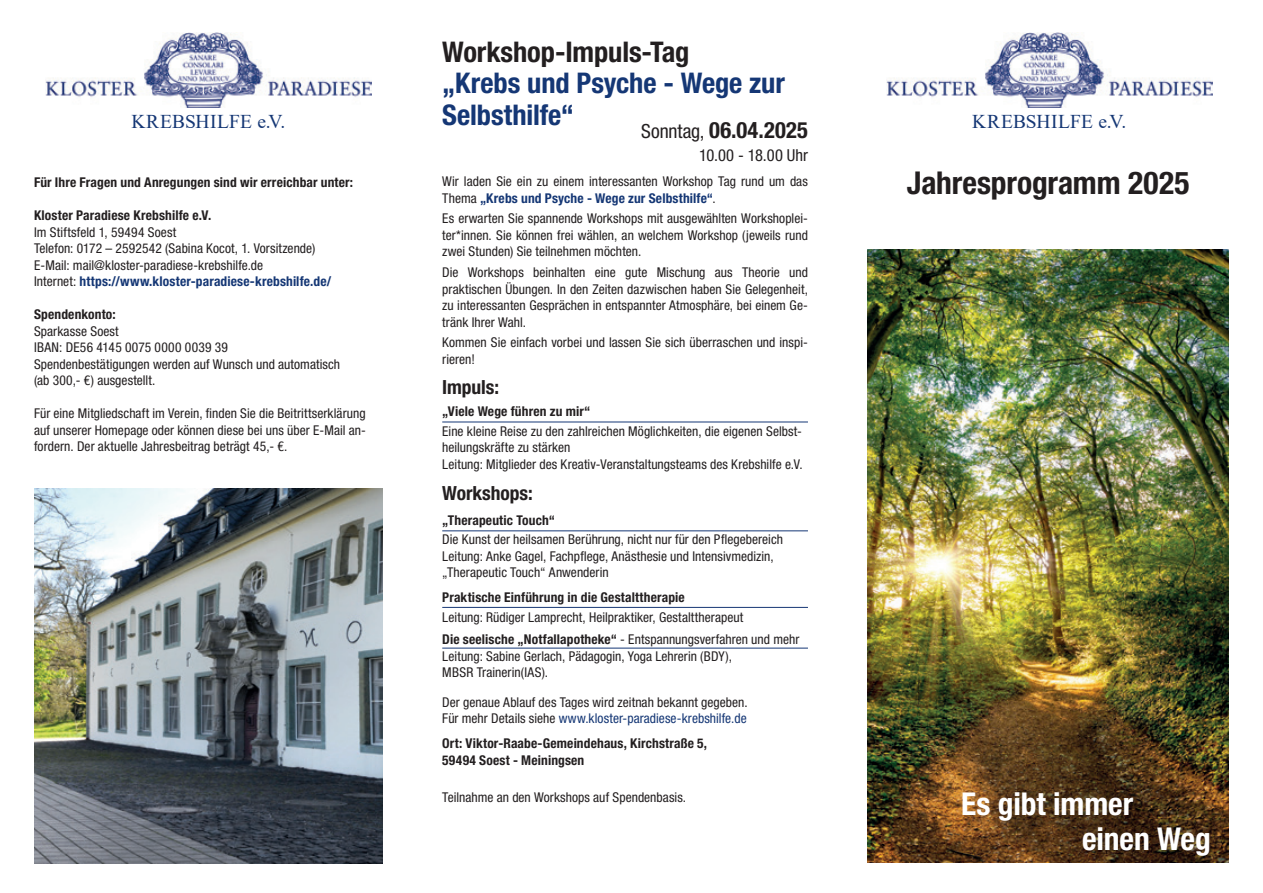
<style>
.page{position:relative;width:1263px;height:893px;background:#fff}
.page>*{position:absolute;margin:0;border:0;box-sizing:border-box;transform-origin:0 0}
.t1{font:700 condensed 31.5px/34.5px "Helvetica Neue LT Std";letter-spacing:-.005em;color:#fff}
.t2{font:700 condensed 31.5px "Helvetica Neue LT Std";letter-spacing:-.005em;color:#231f20}
.t3{font:700 condensed 28.5px/31.5px "Helvetica Neue LT Std";letter-spacing:-.005em;color:#153775}
.t4{font:700 condensed 28.5px "Helvetica Neue LT Std";letter-spacing:-.005em;color:#231f20}
.t5{font:700 condensed 22.5px "Helvetica Neue LT Std";letter-spacing:.015em;color:#231f20}
.t6{font:19.5px "Times New Roman";letter-spacing:.015em;color:#153775}
.t7{font:700 condensed 19.5px "Helvetica Neue LT Std";color:#231f20}
.t8{font:condensed 16.5px "Helvetica Neue LT Std";color:#231f20}
.t9{font:condensed 13.5px/16.5px "Helvetica Neue LT Std";letter-spacing:.005em;color:#231f20}
.t10{font:700 condensed 13.5px/16.5px "Helvetica Neue LT Std";letter-spacing:.01em;color:#231f20}
.s1{font-weight:400;font-size:19.5px}
.s2{font-weight:700;color:#153775}
.s3{font-weight:700}
.s4{color:#153775}
</style>
<div class="page">
<hr style="left:442px;top:530px;width:366px;height:1px;background:#153775">
<hr style="left:442px;top:422px;width:366px;height:1px;background:#153775">
<img style="left:867px;top:249px;width:362px;height:614px">
<img style="left:34px;top:488px;width:349px;height:375px">
<img style="left:45px;top:32px;width:326px;height:75px">
<img style="left:886px;top:32px;width:326px;height:75px">
<hr style="left:442px;top:648px;width:366px;height:1px;background:#153775">
<hr style="left:442px;top:607px;width:366px;height:1px;background:#153775">
<h2 class="t4" style="left:442px;top:34px;width:249px">Workshop-Impuls-Tag</h2>
<h2 class="t3" style="left:442px;top:67px;width:344px">„Krebs und Psyche - Wege zur<br>Selbsthilfe“</h2>
<h3 class="t5" style="left:641px;top:117px;width:168px"><span class="s1">Sonntag,</span> 06.04.2025</h3>
<p class="t8" style="left:699px;top:145px;width:110px">10.00 - 18.00 Uhr</p>
<p class="t9" style="left:442px;top:173px;width:367px">Wir laden Sie ein zu einem interessanten Workshop Tag rund um das<br>Thema <span class="s2">„Krebs und Psyche - Wege zur Selbsthilfe“</span>.</p>
<p class="t9" style="left:442px;top:210px;width:367px;text-align:justify">Es erwarten Sie spannende Workshops mit ausgewählten Workshoplei&shy;ter*innen. Sie können frei wählen, an welchem Workshop (jeweils rund zwei Stunden) Sie teilnehmen möchten.</p>
<p class="t9" style="left:442px;top:264px;width:367px;text-align:justify">Die Workshops beinhalten eine gute Mischung aus Theorie und praktischen Übungen. In den Zeiten dazwischen haben Sie Gelegenheit, zu interessanten Gesprächen in entspannter Atmosphäre, bei einem Ge&shy;tränk Ihrer Wahl.</p>
<p class="t9" style="left:442px;top:334px;width:367px">Kommen Sie einfach vorbei und lassen Sie sich überraschen und inspi&shy;rieren!</p>
<h3 class="t7" style="left:442px;top:375px;width:58px">Impuls:</h3>
<p class="t10" style="left:442px;top:403px;width:150px">„Viele Wege führen zu mir“</p>
<p class="t9" style="left:442px;top:422px;width:362px">Eine kleine Reise zu den zahlreichen Möglichkeiten, die eigenen Selbst&shy;heilungskräfte zu stärken<br>Leitung: Mitglieder des Kreativ-Veranstaltungsteams des Krebshilfe e.V.</p>
<h3 class="t7" style="left:442px;top:481px;width:92px">Workshops:</h3>
<p class="t10" style="left:442px;top:512px;width:114px">„Therapeutic Touch“</p>
<p class="t9" style="left:442px;top:531px;width:342px">Die Kunst der heilsamen Berührung, nicht nur für den Pflegebereich<br>Leitung: Anke Gagel, Fachpflege, Anästhesie und Intensivmedizin, „Therapeutic Touch“ Anwenderin</p>
<p class="t10" style="left:442px;top:589px;width:244px">Praktische Einführung in die Gestalttherapie</p>
<p class="t9" style="left:442px;top:606px;width:359px;line-height:22.5px">Leitung: Rüdiger Lamprecht, Heilpraktiker, Gestalttherapeut<br><span class="s3">Die seelische „Notfallapotheke“</span> - Entspannungsverfahren und mehr</p>
<p class="t9" style="left:442px;top:648px;width:291px">Leitung: Sabine Gerlach, Pädagogin, Yoga Lehrerin (BDY),<br>MBSR Trainerin(IAS).</p>
<p class="t9" style="left:442px;top:693px;width:307px">Der genaue Ablauf des Tages wird zeitnah bekannt gegeben.<br>Für mehr Details siehe <span class="s4">www.kloster-paradiese-krebshilfe.de</span></p>
<p class="t10" style="left:442px;top:735px;width:266px">Ort: Viktor-Raabe-Gemeindehaus, Kirchstraße 5,<br>59494 Soest - Meiningsen</p>
<p class="t9" style="left:442px;top:789px;width:245px">Teilnahme an den Workshops auf Spendenbasis.</p>
<h1 class="t1" style="left:1082px;top:786px;width:130px;text-indent:-121px">Es gibt immer<br>einen Weg</h1>
<h3 class="t6" style="left:131px;top:108px;width:155px">KREBSHILFE e.V.</h3>
<h3 class="t6" style="left:972px;top:108px;width:155px">KREBSHILFE e.V.</h3>
<p class="t10" style="left:34px;top:174px;width:321px">Für Ihre Fragen und Anregungen sind wir erreichbar unter:</p>
<h1 class="t2" style="left:907px;top:164px;width:284px">Jahresprogramm 2025</h1>
<p class="t10" style="left:34px;top:207px;width:179px">Kloster Paradiese Krebshilfe e.V.</p>
<p class="t9" style="left:34px;top:224px;width:299px">Im Stiftsfeld 1, 59494 Soest<br>Telefon: 0172 – 2592542 (Sabina Kocot, 1. Vorsitzende)<br>E-Mail: mail@kloster-paradiese-krebshilfe.de<br>Internet: <span class="s2">https://www.kloster-paradiese-krebshilfe.de/</span></p>
<p class="t10" style="left:34px;top:306px;width:83px">Spendenkonto:</p>
<p class="t9" style="left:34px;top:323px;width:308px">Sparkasse Soest<br>IBAN: DE56 4145 0075 0000 0039 39<br>Spendenbestätigungen werden auf Wunsch und automatisch (ab 300,- €) ausgestellt.</p>
<p class="t9" style="left:34px;top:405px;width:333px;text-align:justify">Für eine Mitgliedschaft im Verein, finden Sie die Beitrittserklärung auf unserer Homepage oder können diese bei uns über E-Mail an&shy;fordern. Der aktuelle Jahresbeitrag beträgt 45,- €.</p>
</div>
